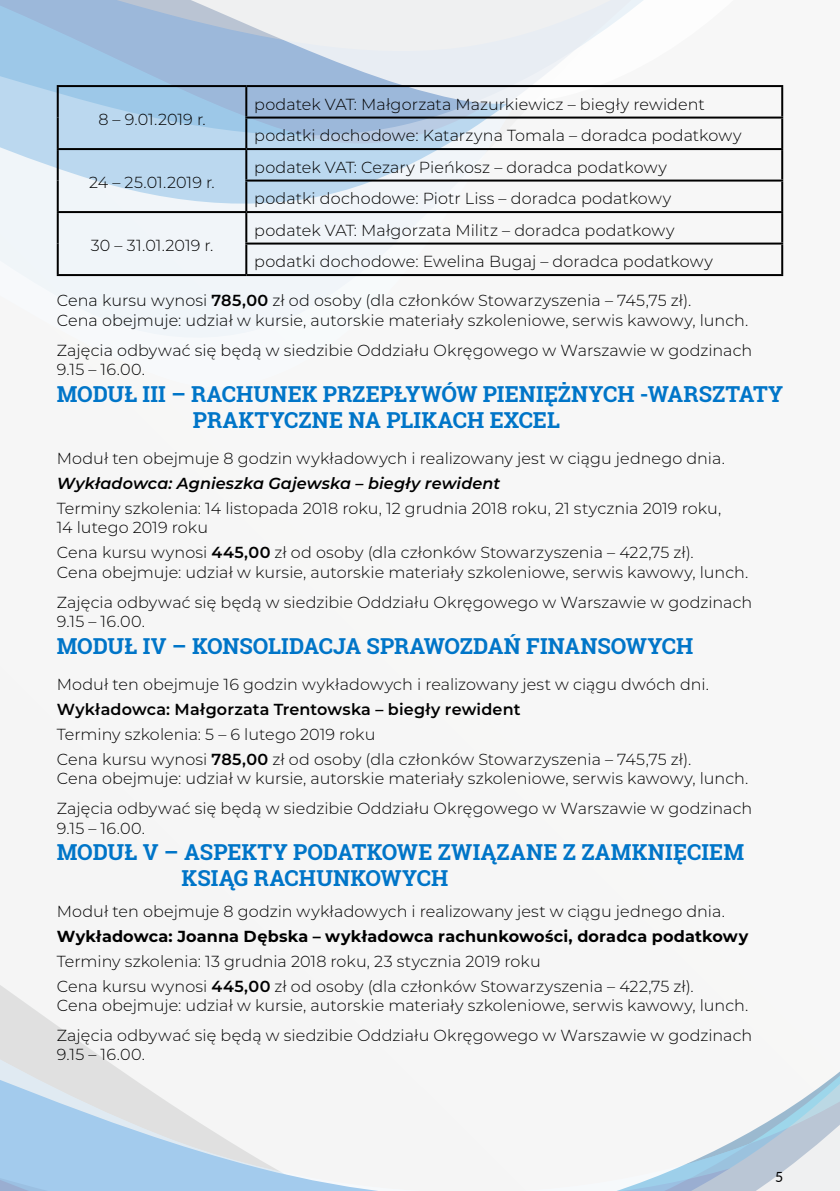
<style>
.page{position:relative;width:840px;height:1191px;background:#fff}
.page>*{position:absolute;margin:0;border:0;box-sizing:border-box;transform-origin:0 0}
.t1{font:700 22px/26.4px "Roboto Slab";letter-spacing:.005em;color:#0075c8}
.t2{font:300 16px/19.2px "Montserrat";letter-spacing:.005em;color:#000}
.t3{font:700 16px "Montserrat";letter-spacing:.01em;color:#000}
.t4{font:600 16px "Montserrat";letter-spacing:.01em;color:#000}
.t5{font:italic 600 16px "Montserrat";letter-spacing:.005em;color:#000}
.t6{font:14px "Lato";color:#000}
.s1{font-weight:600}
</style>
<div class="page">
<div style="left:0;top:0;width:839px;height:1191px;background:#f7f7f7"></div>
<svg style="left:0;top:143px;width:616px;height:134px"></svg>
<svg style="left:0;top:121px;width:483px;height:22px;background:#b5d1ea"></svg>
<svg style="left:0;top:0;width:784px;height:121px"></svg>
<svg style="left:0;top:1022px;width:839px;height:60px"></svg>
<svg style="left:0;top:1082px;width:839px;height:109px"></svg>
<hr style="left:57px;top:85px;width:189px;height:2px;background:#000">
<hr style="left:57px;top:87px;width:2px;height:31px;background:#000">
<hr style="left:246px;top:85px;width:536px;height:2px;background:#000">
<hr style="left:245px;top:87px;width:2px;height:30px;background:#000">
<hr style="left:780px;top:87px;width:2px;height:30px;background:#000">
<hr style="left:57px;top:118px;width:2px;height:30px;background:#000">
<hr style="left:245px;top:117px;width:537px;height:2px;background:#000">
<hr style="left:245px;top:119px;width:2px;height:29px;background:#000">
<hr style="left:780px;top:119px;width:2px;height:29px;background:#000">
<hr style="left:57px;top:148px;width:189px;height:2px;background:#000">
<hr style="left:57px;top:150px;width:2px;height:31px;background:#000">
<hr style="left:246px;top:148px;width:536px;height:2px;background:#000">
<hr style="left:245px;top:150px;width:2px;height:30px;background:#000">
<hr style="left:780px;top:150px;width:2px;height:30px;background:#000">
<hr style="left:57px;top:181px;width:2px;height:30px;background:#000">
<hr style="left:245px;top:180px;width:537px;height:2px;background:#000">
<hr style="left:245px;top:182px;width:2px;height:29px;background:#000">
<hr style="left:780px;top:182px;width:2px;height:29px;background:#000">
<hr style="left:57px;top:211px;width:189px;height:2px;background:#000">
<hr style="left:57px;top:213px;width:2px;height:30px;background:#000">
<hr style="left:246px;top:211px;width:536px;height:2px;background:#000">
<hr style="left:245px;top:213px;width:2px;height:29px;background:#000">
<hr style="left:780px;top:213px;width:2px;height:29px;background:#000">
<hr style="left:57px;top:243px;width:2px;height:31px;background:#000">
<hr style="left:245px;top:242px;width:537px;height:2px;background:#000">
<hr style="left:245px;top:244px;width:2px;height:30px;background:#000">
<hr style="left:780px;top:244px;width:2px;height:30px;background:#000">
<hr style="left:57px;top:274px;width:189px;height:2px;background:#000">
<hr style="left:246px;top:274px;width:536px;height:2px;background:#000">
<p class="t2" style="left:98px;top:109px;width:109px">8 – 9.01.2019 r.</p>
<p class="t2" style="left:89px;top:172px;width:127px">24 – 25.01.2019 r.</p>
<p class="t2" style="left:254px;top:88px;width:488px;line-height:31.4px">podatek VAT: Małgorzata Mazurkiewicz – biegły rewident podatki dochodowe: Katarzyna Tomala – doradca podatkowy</p>
<p class="t2" style="left:254px;top:151px;width:418px;line-height:31.4px">podatek VAT: Cezary Pieńkosz – doradca podatkowy podatki dochodowe: Piotr Liss – doradca podatkowy</p>
<p class="t2" style="left:254px;top:214px;width:460px;line-height:31.4px">podatek VAT: Małgorzata Militz – doradca podatkowy podatki dochodowe: Ewelina Bugaj – doradca podatkowy</p>
<p class="t2" style="left:57px;top:291px;width:692px">Cena kursu wynosi <span class="s1">785,00</span> zł od osoby (dla członków Stowarzyszenia – 745,75 zł).<br>Cena obejmuje: udział w kursie, autorskie materiały szkoleniowe, serwis kawowy, lunch.</p>
<p class="t2" style="left:57px;top:340px;width:696px">Zajęcia odbywać się będą w siedzibie Oddziału Okręgowego w Warszawie w godzinach<br>9.15 – 16.00.</p>
<h1 class="t1" style="left:193px;top:380px;width:591px;text-indent:-136px">MODUŁ III – RACHUNEK PRZEPŁYWÓW PIENIĘŻNYCH -WARSZTATY<br>PRAKTYCZNE NA PLIKACH EXCEL</h1>
<p class="t2" style="left:57px;top:449px;width:669px">Moduł ten obejmuje 8 godzin wykładowych i realizowany jest w ciągu jednego dnia.</p>
<p class="t5" style="left:57px;top:472px;width:444px">Wykładowca: Agnieszka Gajewska – biegły rewident</p>
<p class="t2" style="left:57px;top:498px;width:665px">Terminy szkolenia: 14 listopada 2018 roku, 12 grudnia 2018 roku, 21 stycznia 2019 roku,<br>14 lutego 2019 roku</p>
<p class="t2" style="left:57px;top:542px;width:692px">Cena kursu wynosi <span class="s1">445,00</span> zł od osoby (dla członków Stowarzyszenia – 422,75 zł).<br>Cena obejmuje: udział w kursie, autorskie materiały szkoleniowe, serwis kawowy, lunch.</p>
<p class="t2" style="left:57px;top:592px;width:696px">Zajęcia odbywać się będą w siedzibie Oddziału Okręgowego w Warszawie w godzinach<br>9.15 – 16.00.</p>
<h1 class="t1" style="left:57px;top:632px;width:637px">MODUŁ IV – KONSOLIDACJA SPRAWOZDAŃ FINANSOWYCH</h1>
<p class="t2" style="left:57px;top:674px;width:653px">Moduł ten obejmuje 16 godzin wykładowych i realizowany jest w ciągu dwóch dni.</p>
<p class="t4" style="left:57px;top:698px;width:465px">Wykładowca: Małgorzata Trentowska – biegły rewident</p>
<p class="t2" style="left:57px;top:721px;width:635px;line-height:24.8px">Terminy szkolenia: 5 – 6 lutego 2019 roku<br>Cena kursu wynosi <span class="s1">785,00</span> zł od osoby (dla członków Stowarzyszenia – 745,75 zł).</p>
<p class="t2" style="left:57px;top:762px;width:696px;line-height:30.6px">Cena obejmuje: udział w kursie, autorskie materiały szkoleniowe, serwis kawowy, lunch.<br>Zajęcia odbywać się będą w siedzibie Oddziału Okręgowego w Warszawie w godzinach</p>
<p class="t2" style="left:57px;top:817px;width:90px">9.15 – 16.00.</p>
<h1 class="t1" style="left:181px;top:838px;width:563px;text-indent:-125px">MODUŁ V – ASPEKTY PODATKOWE ZWIĄZANE Z ZAMKNIĘCIEM<br>KSIĄG RACHUNKOWYCH</h1>
<p class="t2" style="left:57px;top:901px;width:669px">Moduł ten obejmuje 8 godzin wykładowych i realizowany jest w ciągu jednego dnia.</p>
<p class="t3" style="left:57px;top:924px;width:692px">Wykładowca: Joanna Dębska – wykładowca rachunkowości, doradca podatkowy</p>
<p class="t2" style="left:57px;top:948px;width:638px;line-height:24.8px">Terminy szkolenia: 13 grudnia 2018 roku, 23 stycznia 2019 roku<br>Cena kursu wynosi <span class="s1">445,00</span> zł od osoby (dla członków Stowarzyszenia – 422,75 zł).</p>
<p class="t2" style="left:57px;top:989px;width:696px;line-height:30.6px">Cena obejmuje: udział w kursie, autorskie materiały szkoleniowe, serwis kawowy, lunch.<br>Zajęcia odbywać się będą w siedzibie Oddziału Okręgowego w Warszawie w godzinach</p>
<p class="t2" style="left:57px;top:1044px;width:90px">9.15 – 16.00.</p>
<p class="t2" style="left:91px;top:235px;width:124px">30 – 31.01.2019 r.</p>
<p class="t6" style="left:774px;top:1166px;width:10px">5</p>
</div>
